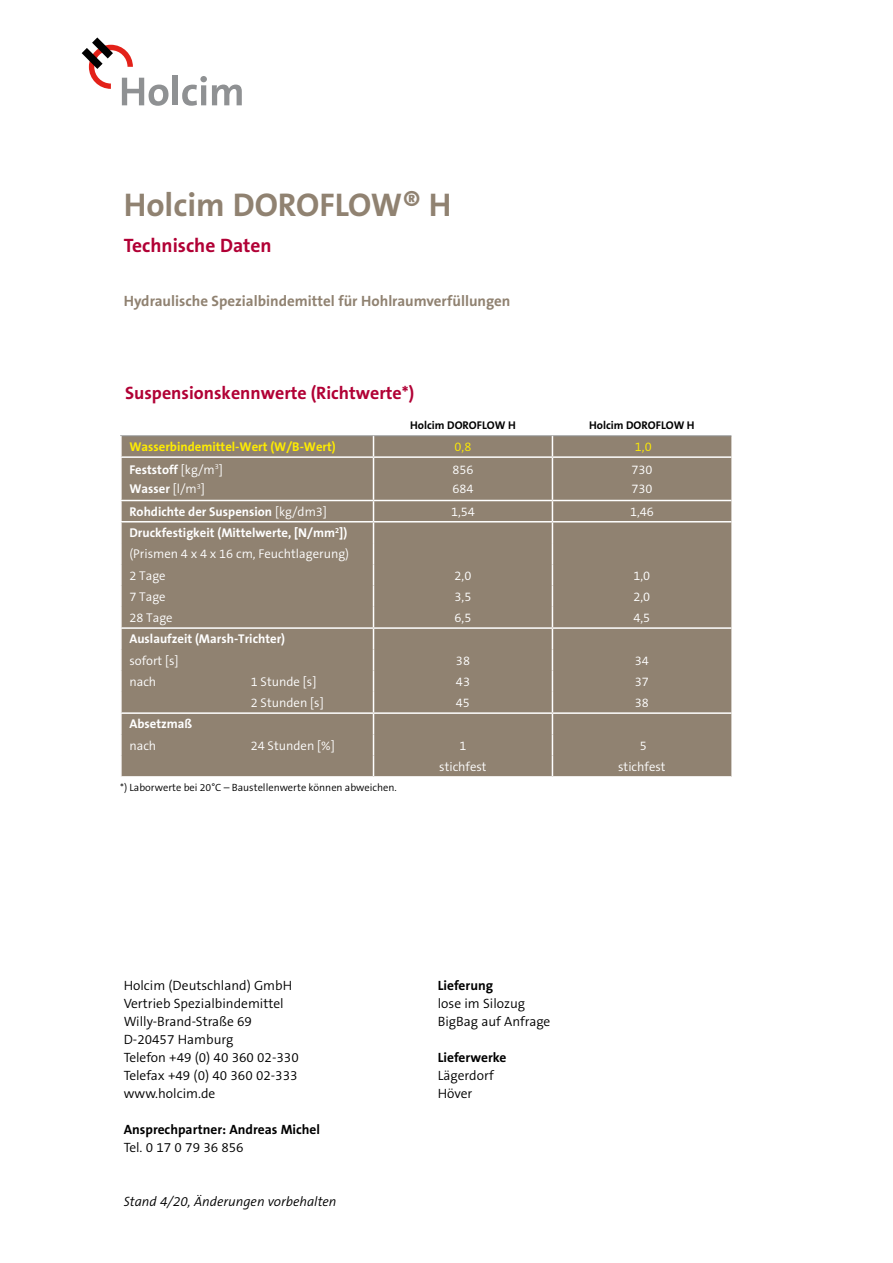
<style>
.page{position:relative;width:893px;height:1263px;background:#fff}
.page>*{position:absolute;margin:0;border:0;box-sizing:border-box;transform-origin:0 0}
.t1{font:700 33px "The Sans B7";color:#908271}
.t2{font:700 19.5px "The Sans B7";color:#b10035}
.t3{font:700 18px "The Sans B7";color:#b10035}
.t4{font:700 15px "The Sans B7";color:#908271}
.t5{font:300 13.5px/18px "The Sans B4";color:#000}
.t6{font:700 13.5px "The Sans B7";color:#000}
.t7{font:italic 300 13.5px "The Sans B4";color:#000}
.t8{font:300 12.75px/19.8px "The Sans B4";color:#fff}
.t9{font:700 12.75px/19.8px "The Sans B7";color:#fff}
.t10{font:700 12.75px "The Sans B7";color:#ffed00}
.t11{font:300 12.75px "The Sans B4";color:#ffed00}
.t12{font:700 11.25px "The Sans B7";color:#000}
.t13{font:300 10.5px "The Sans B4";color:#000}
.s1{font-family:"The Sans B4";font-weight:300}
</style>
<div class="page">
<div style="left:173px;top:75px;width:5px;height:30px;background:#8f9193"></div>
<svg style="left:182px;top:76px;width:60px;height:30px"></svg>
<svg style="left:82px;top:37px;width:86px;height:69px"></svg>
<div style="left:122px;top:437px;width:609px;height:339px;background:#908271"></div>
<hr style="left:120px;top:436px;width:253px;height:1px;background:#8f9193">
<hr style="left:373px;top:436px;width:179px;height:1px;background:#8f9193">
<hr style="left:552px;top:436px;width:179px;height:1px;background:#8f9193">
<hr style="left:120px;top:436px;width:2px;height:20px;background:#fff">
<hr style="left:120px;top:456px;width:253px;height:2px;background:#fff">
<hr style="left:373px;top:456px;width:179px;height:2px;background:#fff">
<hr style="left:552px;top:456px;width:179px;height:2px;background:#fff">
<hr style="left:120px;top:500px;width:253px;height:1px;background:#fff">
<hr style="left:373px;top:500px;width:179px;height:1px;background:#fff">
<hr style="left:552px;top:500px;width:179px;height:1px;background:#fff">
<hr style="left:120px;top:521px;width:253px;height:1px;background:#fff">
<hr style="left:373px;top:521px;width:179px;height:1px;background:#fff">
<hr style="left:552px;top:521px;width:179px;height:1px;background:#fff">
<hr style="left:120px;top:712px;width:253px;height:2px;background:#fff">
<hr style="left:373px;top:712px;width:179px;height:2px;background:#fff">
<hr style="left:552px;top:712px;width:179px;height:2px;background:#fff">
<hr style="left:120px;top:627px;width:253px;height:2px;background:#fff">
<hr style="left:373px;top:627px;width:179px;height:2px;background:#fff">
<hr style="left:552px;top:627px;width:179px;height:2px;background:#fff">
<svg style="left:373px;top:436px;width:1px;height:20px"></svg>
<svg style="left:552px;top:436px;width:1px;height:20px"></svg>
<hr style="left:373px;top:458px;width:1px;height:42px;background:#fff">
<hr style="left:552px;top:458px;width:1px;height:42px;background:#fff">
<svg style="left:373px;top:501px;width:1px;height:275px"></svg>
<svg style="left:552px;top:501px;width:1px;height:275px"></svg>
<h1 class="t1" style="left:124px;top:187px;width:329px">Holcim DOROFLOW® H</h1>
<h2 class="t2" style="left:124px;top:235px;width:149px">Technische Daten</h2>
<p class="t4" style="left:124px;top:293px;width:388px">Hydraulische Spezialbindemittel für Hohlraumverfüllungen</p>
<h3 class="t3" style="left:125px;top:383px;width:291px">Suspensionskennwerte (Richtwerte*)</h3>
<p class="t12" style="left:410px;top:420px;width:107px">Holcim DOROFLOW H</p>
<p class="t12" style="left:589px;top:420px;width:107px">Holcim DOROFLOW H</p>
<p class="t10" style="left:129px;top:440px;width:208px">Wasserbindemittel-Wert (W/B-Wert)</p>
<p class="t11" style="left:455px;top:440px;width:18px">0,8</p>
<p class="t11" style="left:635px;top:440px;width:18px">1,0</p>
<p class="t9" style="left:129px;top:460px;width:95px">Feststoff <span class="s1">[kg/m</span><sup>3</sup><span class="s1">]<br></span>Wasser <span class="s1">[l/m</span><sup>3</sup><span class="s1">]</span></p>
<p class="t8" style="left:452px;top:460px;width:23px">856<br>684</p>
<p class="t8" style="left:631px;top:460px;width:23px">730<br>730</p>
<p class="t9" style="left:129px;top:502px;width:199px">Rohdichte der Suspension <span class="s1">[kg/dm3]</span></p>
<p class="t8" style="left:451px;top:502px;width:25px">1,54</p>
<p class="t8" style="left:630px;top:502px;width:25px">1,46</p>
<p class="t9" style="left:129px;top:523px;width:219px">Druckfestigkeit (Mittelwerte, [N/mm<sup>2</sup>])</p>
<p class="t8" style="left:129px;top:544px;width:221px;line-height:21.3px">(Prismen 4 x 4 x 16 cm, Feuchtlagerung)<br>2 Tage</p>
<p class="t8" style="left:455px;top:566px;width:18px">2,0</p>
<p class="t8" style="left:633px;top:566px;width:18px">1,0</p>
<p class="t8" style="left:129px;top:587px;width:38px">7 Tage</p>
<p class="t8" style="left:455px;top:587px;width:18px">3,5</p>
<p class="t8" style="left:633px;top:587px;width:18px">2,0</p>
<p class="t8" style="left:129px;top:608px;width:45px">28 Tage</p>
<p class="t8" style="left:455px;top:608px;width:18px">6,5</p>
<p class="t8" style="left:633px;top:608px;width:18px">4,5</p>
<p class="t9" style="left:129px;top:630px;width:157px">Auslaufzeit (Marsh-Trichter)</p>
<p class="t8" style="left:129px;top:651px;width:51px">sofort [s]</p>
<p class="t8" style="left:456px;top:651px;width:16px">38</p>
<p class="t8" style="left:635px;top:651px;width:16px">34</p>
<p class="t8" style="left:129px;top:672px;width:28px">nach</p>
<p class="t8" style="left:251px;top:672px;width:67px">1 Stunde [s]</p>
<p class="t8" style="left:456px;top:672px;width:16px">43</p>
<p class="t8" style="left:635px;top:672px;width:16px">37</p>
<p class="t8" style="left:251px;top:693px;width:74px">2 Stunden [s]</p>
<p class="t8" style="left:456px;top:693px;width:16px">45</p>
<p class="t8" style="left:635px;top:693px;width:16px">38</p>
<p class="t9" style="left:129px;top:715px;width:64px">Absetzmaß</p>
<p class="t8" style="left:129px;top:736px;width:28px">nach</p>
<p class="t8" style="left:251px;top:736px;width:85px">24 Stunden [%]</p>
<p class="t8" style="left:459px;top:736px;width:9px">1</p>
<p class="t8" style="left:640px;top:736px;width:9px">5</p>
<p class="t8" style="left:439px;top:757px;width:49px">stichfest</p>
<p class="t8" style="left:618px;top:757px;width:49px">stichfest</p>
<p class="t13" style="left:120px;top:782px;width:278px">*) Laborwerte bei 20°C – Baustellenwerte können abweichen.</p>
<p class="t5" style="left:124px;top:977px;width:177px">Holcim (Deutschland) GmbH<br>Vertrieb Spezialbindemittel<br>Willy-Brand-Straße 69<br>D-20457 Hamburg<br>Telefon +49 (0) 40 360 02-330<br>Telefax +49 (0) 40 360 02-333 www.holcim.de</p>
<p class="t6" style="left:124px;top:1122px;width:198px">Ansprechpartner: Andreas Michel</p>
<p class="t5" style="left:124px;top:1139px;width:122px">Tel. 0 17 0 79 36 856</p>
<p class="t7" style="left:124px;top:1194px;width:214px">Stand 4/20, Änderungen vorbehalten</p>
<p class="t6" style="left:438px;top:978px;width:57px">Lieferung</p>
<p class="t5" style="left:438px;top:995px;width:114px">lose im Silozug<br>BigBag auf Anfrage</p>
<p class="t6" style="left:438px;top:1050px;width:70px">Lieferwerke</p>
<p class="t5" style="left:438px;top:1067px;width:58px">Lägerdorf<br>Höver</p>
</div>
